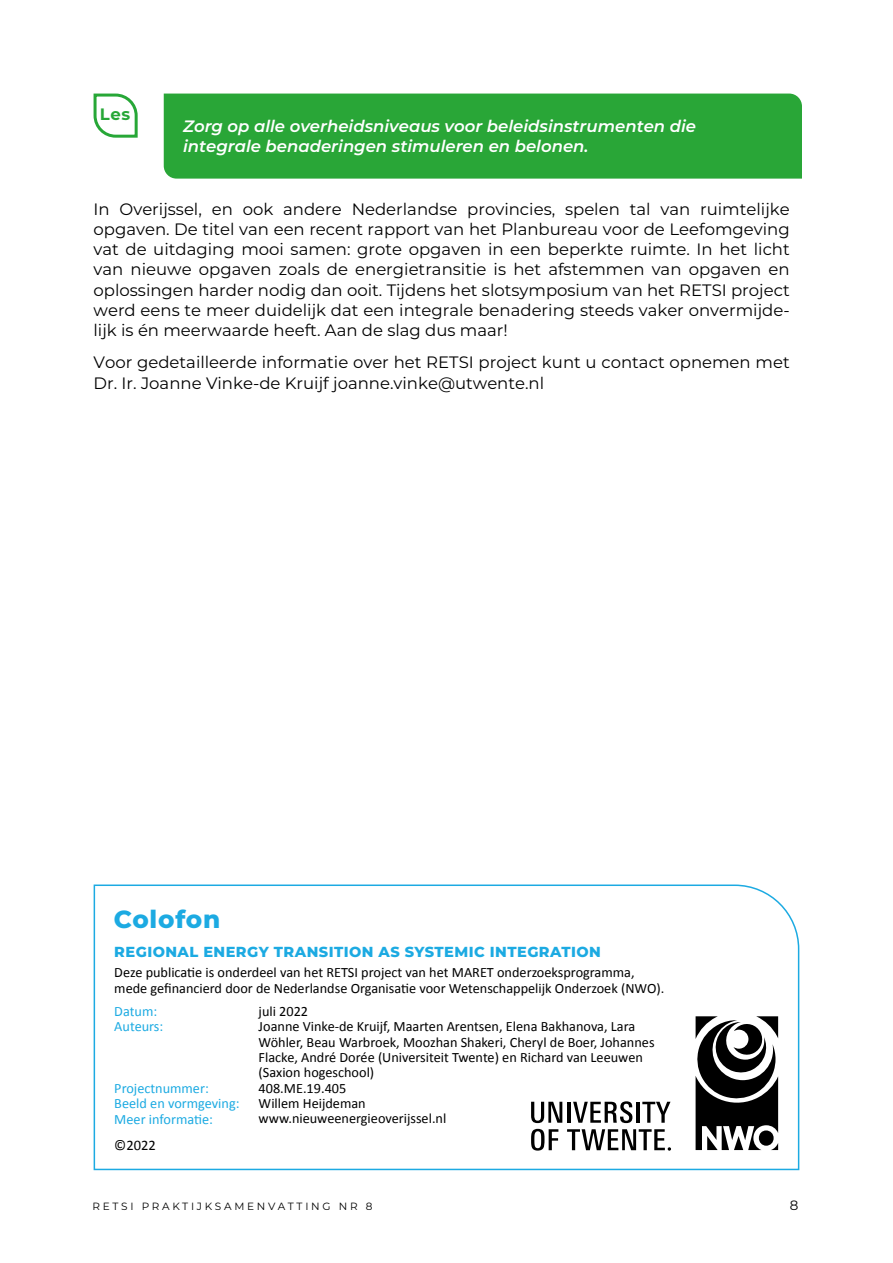
<style>
.page{position:relative;width:893px;height:1263px;background:#fff}
.page>*{position:absolute;margin:0;border:0;box-sizing:border-box;transform-origin:0 0}
.t1{font:800 24.75px "Montserrat";letter-spacing:.03em;color:#1caae2}
.t2{font:16.5px/20.2px "Montserrat";color:#000;text-align:justify}
.t3{font:italic 600 16.5px/20.2px "Montserrat";color:#fff}
.t4{font:700 16.5px "Montserrat";color:#27a737}
.t5{font:800 14.55px "Montserrat";letter-spacing:.03em;color:#1caae2}
.t6{font:14.55px "Calibri";color:#000}
.t7{font:14.25px/15.5px "Calibri";color:#000}
.t8{font:14.25px/15.6px "Calibri";color:#1caae2}
.t9{font:13.5px "Montserrat";color:#000}
.t10{font:10.5px "Montserrat";letter-spacing:.26em;color:#000}
</style>
<div class="page">
<svg style="left:93px;top:884px;width:707px;height:287px"></svg>
<div style="left:164px;top:94px;width:638px;height:85px;background:#29a637"></div>
<svg style="left:93px;top:93px;width:45px;height:45px"></svg>
<p class="t4" style="left:100px;top:102px;width:32px">Les</p>
<p class="t3" style="left:183px;top:115px;width:514px">Zorg op alle overheidsniveaus voor beleidsinstrumenten die integrale benaderingen stimuleren en belonen.</p>
<p class="t2" style="left:94px;top:198px;width:698px">In Overijssel, en ook andere Nederlandse provincies, spelen tal van ruimtelijke opgaven. De titel van een recent rapport van het Planbureau voor de Leefomgeving vat de uitdaging mooi samen: grote opgaven in een beperkte ruimte. In het licht van nieuwe opgaven zoals de energietransitie is het afstemmen van opgaven en oplossingen harder nodig dan ooit. Tijdens het slotsymposium van het RETSI project werd eens te meer duidelijk dat een integrale benadering steeds vaker onvermijde&shy;lijk is én meerwaarde heeft. Aan de slag dus maar!</p>
<p class="t2" style="left:94px;top:352px;width:698px">Voor gedetailleerde informatie over het RETSI project kunt u contact opnemen met<br>Dr. Ir. Joanne Vinke-de Kruijf joanne.vinke@utwente.nl</p>
<h1 class="t1" style="left:114px;top:901px;width:108px">Colofon</h1>
<p class="t5" style="left:114px;top:941px;width:488px">REGIONAL ENERGY TRANSITION AS SYSTEMIC INTEGRATION</p>
<p class="t7" style="left:114px;top:963px;width:552px;line-height:16.5px">Deze publicatie is onderdeel van het RETSI project van het MARET onderzoeksprogramma, mede gefinancierd door de Nederlandse Organisatie voor Wetenschappelijk Onderzoek (NWO).</p>
<p class="t8" style="left:114px;top:1003px;width:51px">Datum:<br>Auteurs:</p>
<p class="t8" style="left:114px;top:1080px;width:127px">Projectnummer:<br>Beeld en vormgeving:<br>Meer informatie:</p>
<p class="t6" style="left:114px;top:1135px;width:43px">©2022</p>
<p class="t7" style="left:259px;top:1003px;width:397px">juli 2022<br>Joanne Vinke-de Kruijf, Maarten Arentsen, Elena Bakhanova, Lara Wöhler, Beau Warbroek, Moozhan Shakeri, Cheryl de Boer, Johannes Flacke, André Dorée (Universiteit Twente) en Richard van Leeuwen (Saxion hogeschool)<br>408.ME.19.405<br>Willem Heijdeman<br>www.nieuweenergieoverijssel.nl</p>
<p class="t10" style="left:92px;top:1199px;width:282px">RETSI PRAKTIJKSAMENVATTING NR 8</p>
<p class="t9" style="left:790px;top:1196px;width:10px">8</p>
</div>
